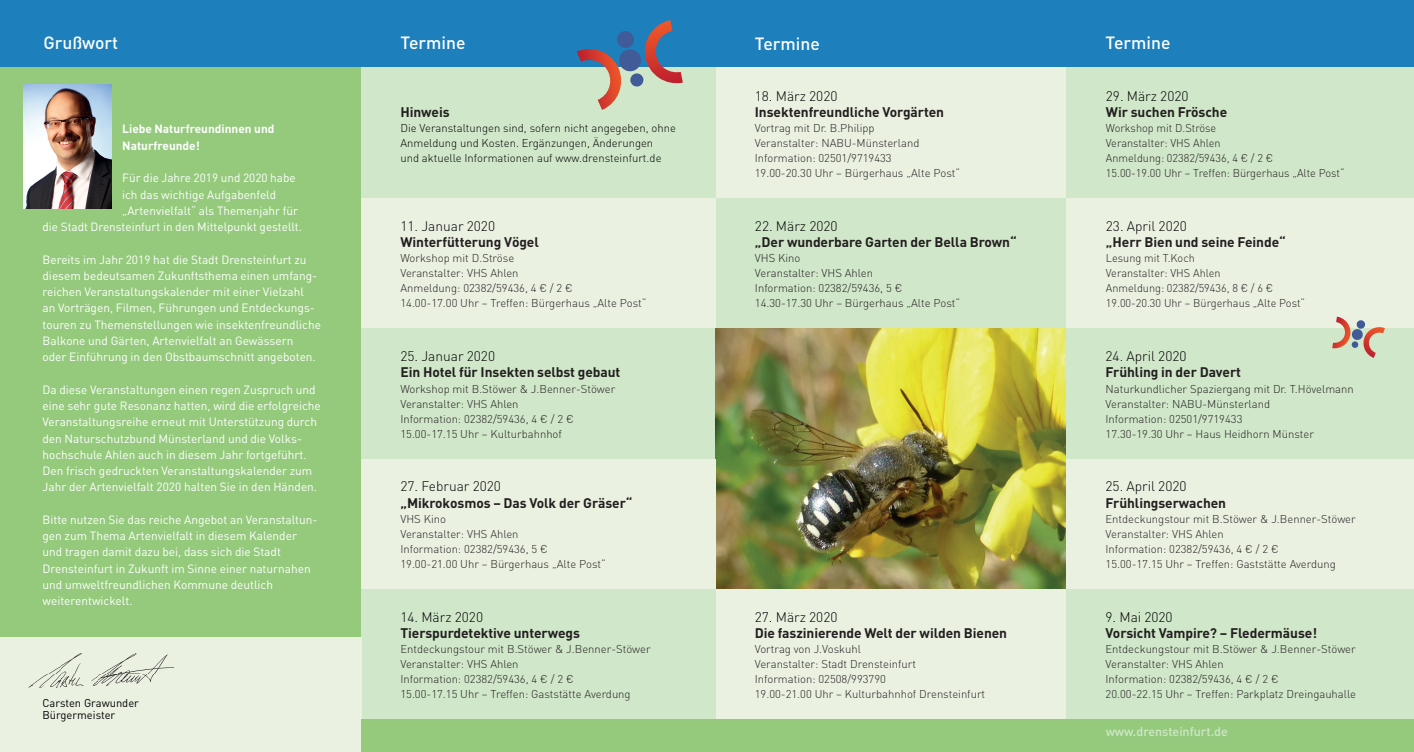
<style>
.page{position:relative;width:1414px;height:752px;background:#fff}
.page>*{position:absolute;margin:0;border:0;box-sizing:border-box;transform-origin:0 0}
.t1{font:500 17.5px "DIN";color:#fff}
.t2{font:700 13.75px "DIN";letter-spacing:-.005em;color:#231f20}
.t3{font:300 13.75px "DIN";color:#000001}
.t4{font:500 12.5px "DIN";color:#d0e7c9}
.t5{font:11.88px/16.2px "DIN";color:#fff}
.t6{font:700 11.88px/16.2px "DIN";color:#fff}
.t7{font:300 11.25px/15px "DIN";color:#231f20}
.t8{font:300 11.25px/15px "DIN";color:#000001}
.t9{font:11.25px/12.5px "DIN";color:#000001}
</style>
<div class="page">
<div style="left:0;top:7px;width:361px;height:744px;background:#95ca7d"></div>
<div style="left:361px;top:66px;width:355px;height:132px;background:#d0e7c9"></div>
<div style="left:361px;top:198px;width:355px;height:130px;background:#eaf1e1"></div>
<div style="left:361px;top:328px;width:355px;height:130px;background:#d0e7c9"></div>
<div style="left:716px;top:66px;width:351px;height:132px;background:#eaf1e1"></div>
<div style="left:716px;top:198px;width:351px;height:130px;background:#d0e7c9"></div>
<img style="left:716px;top:328px;width:351px;height:260px">
<div style="left:716px;top:588px;width:351px;height:130px;background:#eaf1e1"></div>
<div style="left:361px;top:458px;width:355px;height:132px;background:#eaf1e1"></div>
<div style="left:361px;top:588px;width:355px;height:130px;background:#d0e7c9"></div>
<div style="left:1067px;top:66px;width:347px;height:132px;background:#d0e7c9"></div>
<div style="left:1067px;top:198px;width:347px;height:130px;background:#eaf1e1"></div>
<div style="left:1067px;top:328px;width:347px;height:130px;background:#d0e7c9"></div>
<div style="left:1067px;top:458px;width:347px;height:132px;background:#eaf1e1"></div>
<div style="left:1067px;top:588px;width:347px;height:130px;background:#d0e7c9"></div>
<div style="left:0;top:0;width:1414px;height:66px;background:#1d7fbc"></div>
<div style="left:0;top:637px;width:361px;height:114px;background:#eaf1e1"></div>
<img style="left:28px;top:653px;width:145px;height:35px">
<img style="left:24px;top:85px;width:88px;height:123px">
<div style="left:361px;top:718px;width:1053px;height:33px;background:#95ca7d"></div>
<svg style="left:577px;top:20px;width:106px;height:90px"></svg>
<svg style="left:1332px;top:316px;width:53px;height:42px"></svg>
<h1 class="t1" style="left:43px;top:31px;width:76px">Grußwort</h1>
<p class="t6" style="left:122px;top:120px;width:154px">Liebe Naturfreundinnen und<br>Naturfreunde!</p>
<p class="t5" style="left:122px;top:169px;width:175px">Für die Jahre 2019 und 2020 habe</p>
<p class="t5" style="left:122px;top:186px;width:155px">ich das wichtige Aufgabenfeld</p>
<p class="t5" style="left:122px;top:202px;width:177px">„Artenvielfalt“ als Themenjahr für</p>
<p class="t5" style="left:43px;top:218px;width:261px">die Stadt Drensteinfurt in den Mittelpunkt gestellt.</p>
<p class="t5" style="left:43px;top:251px;width:280px">Bereits im Jahr 2019 hat die Stadt Drensteinfurt zu diesem bedeutsamen Zukunftsthema einen umfang&shy;reichen Veranstaltungskalender mit einer Vielzahl<br>an Vorträgen, Filmen, Führungen und Entdeckungs&shy;touren zu Themenstellungen wie insektenfreundliche Balkone und Gärten, Artenvielfalt an Gewässern<br>oder Einführung in den Obstbaumschnitt angeboten.</p>
<p class="t5" style="left:43px;top:381px;width:280px">Da diese Veranstaltungen einen regen Zuspruch und eine sehr gute Resonanz hatten, wird die erfolgreiche Veranstaltungsreihe erneut mit Unterstützung durch den Naturschutzbund Münsterland und die Volks&shy;hochschule Ahlen auch in diesem Jahr fortgeführt.<br>Den frisch gedruckten Veranstaltungskalender zum Jahr der Artenvielfalt 2020 halten Sie in den Händen.</p>
<p class="t5" style="left:43px;top:511px;width:277px">Bitte nutzen Sie das reiche Angebot an Veranstaltun&shy;gen zum Thema Artenvielfalt in diesem Kalender und tragen damit dazu bei, dass sich die Stadt Drensteinfurt in Zukunft im Sinne einer naturnahen und umweltfreundlichen Kommune deutlich weiterentwickelt.</p>
<p class="t9" style="left:43px;top:696px;width:98px">Carsten Grawunder<br>Bürgermeister</p>
<h1 class="t1" style="left:400px;top:32px;width:67px">Termine</h1>
<h1 class="t1" style="left:755px;top:32px;width:67px">Termine</h1>
<p class="t2" style="left:400px;top:103px;width:51px">Hinweis</p>
<p class="t8" style="left:400px;top:120px;width:277px">Die Veranstaltungen sind, sofern nicht angegeben, ohne<br>Anmeldung und Kosten. Ergänzungen, Änderungen<br>und aktuelle Informationen auf www.drensteinfurt.de</p>
<p class="t3" style="left:400px;top:217px;width:96px">11. Januar 2020</p>
<p class="t2" style="left:400px;top:233px;width:140px">Winterfütterung Vögel</p>
<p class="t7" style="left:400px;top:250px;width:248px">Workshop mit D.Ströse<br>Veranstalter: VHS Ahlen<br>Anmeldung: 02382/59436, 4 € / 2 €<br>14.00-17.00 Uhr – Treffen: Bürgerhaus „Alte Post“</p>
<p class="t3" style="left:400px;top:347px;width:96px">25. Januar 2020</p>
<p class="t2" style="left:400px;top:363px;width:221px">Ein Hotel für Insekten selbst gebaut</p>
<p class="t7" style="left:400px;top:380px;width:216px">Workshop mit B.Stöwer &amp; J.Benner-Stöwer Veranstalter: VHS Ahlen<br>Information: 02382/59436, 4 € / 2 € 15.00-17.15 Uhr – Kulturbahnhof</p>
<p class="t3" style="left:400px;top:477px;width:102px">27. Februar 2020</p>
<p class="t2" style="left:400px;top:493px;width:234px">„Mikrokosmos – Das Volk der Gräser“</p>
<p class="t7" style="left:400px;top:510px;width:207px">VHS Kino<br>Veranstalter: VHS Ahlen<br>Information: 02382/59436, 5 €<br>19.00-21.00 Uhr – Bürgerhaus „Alte Post“</p>
<p class="t3" style="left:400px;top:607px;width:84px">14. März 2020</p>
<p class="t2" style="left:400px;top:623px;width:181px">Tierspurdetektive unterwegs</p>
<p class="t7" style="left:400px;top:640px;width:252px">Entdeckungstour mit B.Stöwer &amp; J.Benner-Stöwer Veranstalter: VHS Ahlen<br>Information: 02382/59436, 4 € / 2 €<br>15.00-17.15 Uhr – Treffen: Gaststätte Averdung</p>
<p class="t3" style="left:755px;top:87px;width:84px">18. März 2020</p>
<p class="t2" style="left:755px;top:103px;width:191px">Insektenfreundliche Vorgärten</p>
<p class="t7" style="left:755px;top:120px;width:207px">Vortrag mit Dr. B.Philipp<br>Veranstalter: NABU-Münsterland<br>Information: 02501/9719433<br>19.00-20.30 Uhr – Bürgerhaus „Alte Post“</p>
<p class="t3" style="left:755px;top:217px;width:84px">22. März 2020</p>
<p class="t2" style="left:755px;top:233px;width:263px">„Der wunderbare Garten der Bella Brown“</p>
<p class="t7" style="left:755px;top:250px;width:207px">VHS Kino<br>Veranstalter: VHS Ahlen<br>Information: 02382/59436, 5 €<br>14.30-17.30 Uhr – Bürgerhaus „Alte Post“</p>
<p class="t3" style="left:755px;top:607px;width:84px">27. März 2020</p>
<p class="t2" style="left:755px;top:623px;width:254px">Die faszinierende Welt der wilden Bienen</p>
<p class="t7" style="left:755px;top:640px;width:232px">Vortrag von J.Voskuhl<br>Veranstalter: Stadt Drensteinfurt<br>Information: 02508/993790<br>19.00-21.00 Uhr – Kulturbahnhof Drensteinfurt</p>
<h1 class="t1" style="left:1105px;top:32px;width:67px">Termine</h1>
<p class="t3" style="left:1106px;top:87px;width:84px">29. März 2020</p>
<p class="t2" style="left:1106px;top:103px;width:123px">Wir suchen Frösche</p>
<p class="t7" style="left:1106px;top:120px;width:240px">Workshop mit D.Ströse<br>Veranstalter: VHS Ahlen<br>Anmeldung: 02382/59436, 4 € / 2 €<br>15.00-19.00 Uhr – Treffen: Bürgerhaus „Alte Post“</p>
<p class="t3" style="left:1106px;top:217px;width:82px">23. April 2020</p>
<p class="t2" style="left:1106px;top:233px;width:181px">„Herr Bien und seine Feinde“</p>
<p class="t7" style="left:1106px;top:250px;width:201px">Lesung mit T.Koch<br>Veranstalter: VHS Ahlen<br>Anmeldung: 02382/59436, 8 € / 6 €<br>19.00-20.30 Uhr – Bürgerhaus „Alte Post“</p>
<p class="t3" style="left:1105px;top:347px;width:82px">24. April 2020</p>
<p class="t2" style="left:1105px;top:363px;width:137px">Frühling in der Davert</p>
<p class="t7" style="left:1105px;top:380px;width:250px">Naturkundlicher Spaziergang mit Dr. T.Hövelmann Veranstalter: NABU-Münsterland<br>Information: 02501/9719433<br>17.30-19.30 Uhr – Haus Heidhorn Münster</p>
<p class="t3" style="left:1105px;top:477px;width:82px">25. April 2020</p>
<p class="t2" style="left:1105px;top:493px;width:122px">Frühlingserwachen</p>
<p class="t7" style="left:1105px;top:510px;width:252px">Entdeckungstour mit B.Stöwer &amp; J.Benner-Stöwer Veranstalter: VHS Ahlen<br>Information: 02382/59436, 4 € / 2 €<br>15.00-17.15 Uhr – Treffen: Gaststätte Averdung</p>
<p class="t3" style="left:1105px;top:607px;width:69px">9. Mai 2020</p>
<p class="t2" style="left:1105px;top:623px;width:213px">Vorsicht Vampire? – Fledermäuse!</p>
<p class="t7" style="left:1105px;top:640px;width:252px">Entdeckungstour mit B.Stöwer &amp; J.Benner-Stöwer Veranstalter: VHS Ahlen<br>Information: 02382/59436, 4 € / 2 €<br>20.00-22.15 Uhr – Treffen: Parkplatz Dreingauhalle</p>
<p class="t4" style="left:1106px;top:723px;width:124px">www.drensteinfurt.de</p>
</div>
